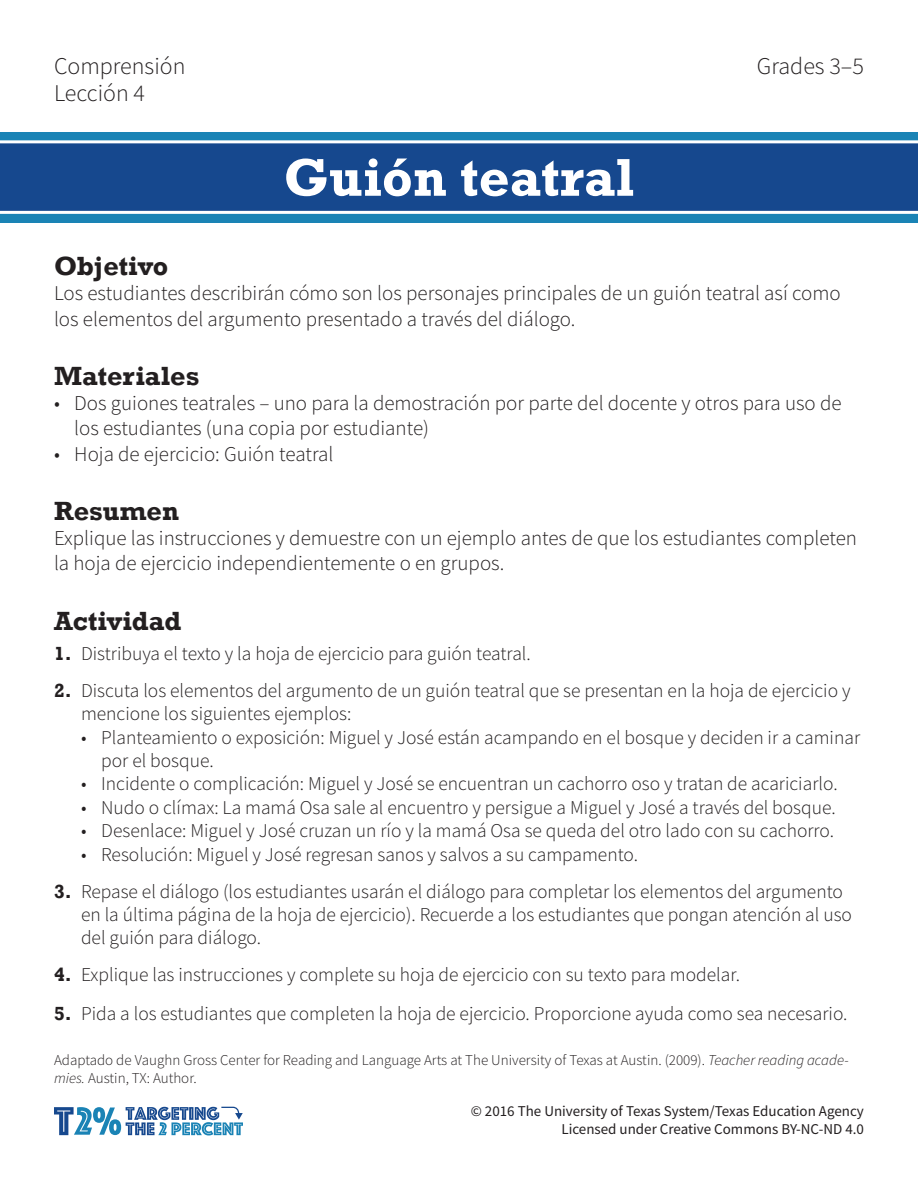
<style>
.page{position:relative;width:918px;height:1188px;background:#fff}
.page>*{position:absolute;margin:0;border:0;box-sizing:border-box;transform-origin:0 0}
.t1{font:700 54px "Rockwell";color:#fff}
.t2{font:700 27px "Rockwell";color:#231f20}
.t3{font:300 24px "Source Sans Pro";color:#231f20}
.t4{font:300 21px/25.2px "Source Sans Pro";color:#231f20}
.t5{font:300 19.5px/23.4px "Source Sans Pro";color:#231f20}
.Reference{font:300 15px/18px "Source Sans Pro";color:#231f20}
.t6{font:15px/18px "Source Sans Pro";color:#231f20;text-align:right}
.s1{font-family:"Rockwell";font-weight:700}
.s2{font-style:italic}
</style>
<div class="page">
<svg style="left:54px;top:1106px;width:189px;height:29px"></svg>
<div style="left:0;top:132px;width:918px;height:90px;background:#1a83b5"></div>
<svg style="left:0;top:140px;width:918px;height:74px;background:#285797"></svg>
<p class="t3" style="left:54px;top:51px;width:133px">Comprensión</p>
<p class="t3" style="left:757px;top:51px;width:109px">Grades 3–5</p>
<p class="t3" style="left:54px;top:78px;width:93px">Lección 4</p>
<p class="t1" style="left:283px;top:145px;width:353px">Guión teatral</p>
<p class="t2" style="left:54px;top:250px;width:116px">Objetivo</p>
<p class="t4" style="left:54px;top:281px;width:788px">Los estudiantes describirán cómo son los personajes principales de un guión teatral así como los elementos del argumento presentado a través del diálogo.</p>
<h1 class="t2" style="left:54px;top:360px;width:147px">Materiales</h1>
<p class="t4" style="left:74px;top:391px;width:769px;text-indent:-20px">• Dos guiones teatrales – uno para la demostración por parte del docente y otros para uso de los estudiantes (una copia por estudiante)</p>
<p class="t4" style="left:54px;top:441px;width:281px">• Hoja de ejercicio: Guión teatral</p>
<h1 class="t2" style="left:54px;top:495px;width:126px">Resumen</h1>
<p class="t4" style="left:54px;top:526px;width:805px">Explique las instrucciones y demuestre con un ejemplo antes de que los estudiantes completen la hoja de ejercicio independientemente o en grupos.</p>
<h1 class="t2" style="left:54px;top:604px;width:129px">Actividad</h1>
<p class="t5" style="left:54px;top:642px;width:478px"><span class="s1">1.</span> Distribuya el texto y la hoja de ejercicio para guión teatral.</p>
<p class="t5" style="left:81px;top:679px;width:771px;text-indent:-27px"><span class="s1">2.</span> Discuta los elementos del argumento de un guión teatral que se presentan en la hoja de ejercicio y mencione los siguientes ejemplos:</p>
<p class="t5" style="left:101px;top:725px;width:760px;text-indent:-20px">• Planteamiento o exposición: Miguel y José están acampando en el bosque y deciden ir a caminar por el bosque.</p>
<p class="t5" style="left:81px;top:772px;width:758px">• Incidente o complicación: Miguel y José se encuentran un cachorro oso y tratan de acariciarlo.</p>
<p class="t5" style="left:81px;top:796px;width:756px">• Nudo o clímax: La mamá Osa sale al encuentro y persigue a Miguel y José a través del bosque.</p>
<p class="t5" style="left:81px;top:819px;width:755px">• Desenlace: Miguel y José cruzan un río y la mamá Osa se queda del otro lado con su cachorro.</p>
<p class="t5" style="left:81px;top:842px;width:559px">• Resolución: Miguel y José regresan sanos y salvos a su campamento.</p>
<p class="t5" style="left:81px;top:879px;width:773px;text-indent:-27px"><span class="s1">3.</span> Repase el diálogo (los estudiantes usarán el diálogo para completar los elementos del argumento en la última página de la hoja de ejercicio). Recuerde a los estudiantes que pongan atención al uso del guión para diálogo.</p>
<p class="t5" style="left:54px;top:963px;width:688px"><span class="s1">4.</span> Explique las instrucciones y complete su hoja de ejercicio con su texto para modelar.</p>
<p class="t5" style="left:54px;top:1002px;width:795px"><span class="s1">5.</span> Pida a los estudiantes que completen la hoja de ejercicio. Proporcione ayuda como sea necesario.</p>
<p class="Reference" style="left:54px;top:1051px;width:796px">Adaptado de Vaughn Gross Center for Reading and Language Arts at The University of Texas at Austin. (2009). <span class="s2">Teacher reading acade&shy;mies.</span> Austin, TX: Author.</p>
<p class="t6" style="left:471px;top:1102px;width:395px">© 2016 The University of Texas System/Texas Education Agency<br>Licensed under Creative Commons BY-NC-ND 4.0</p>
</div>
